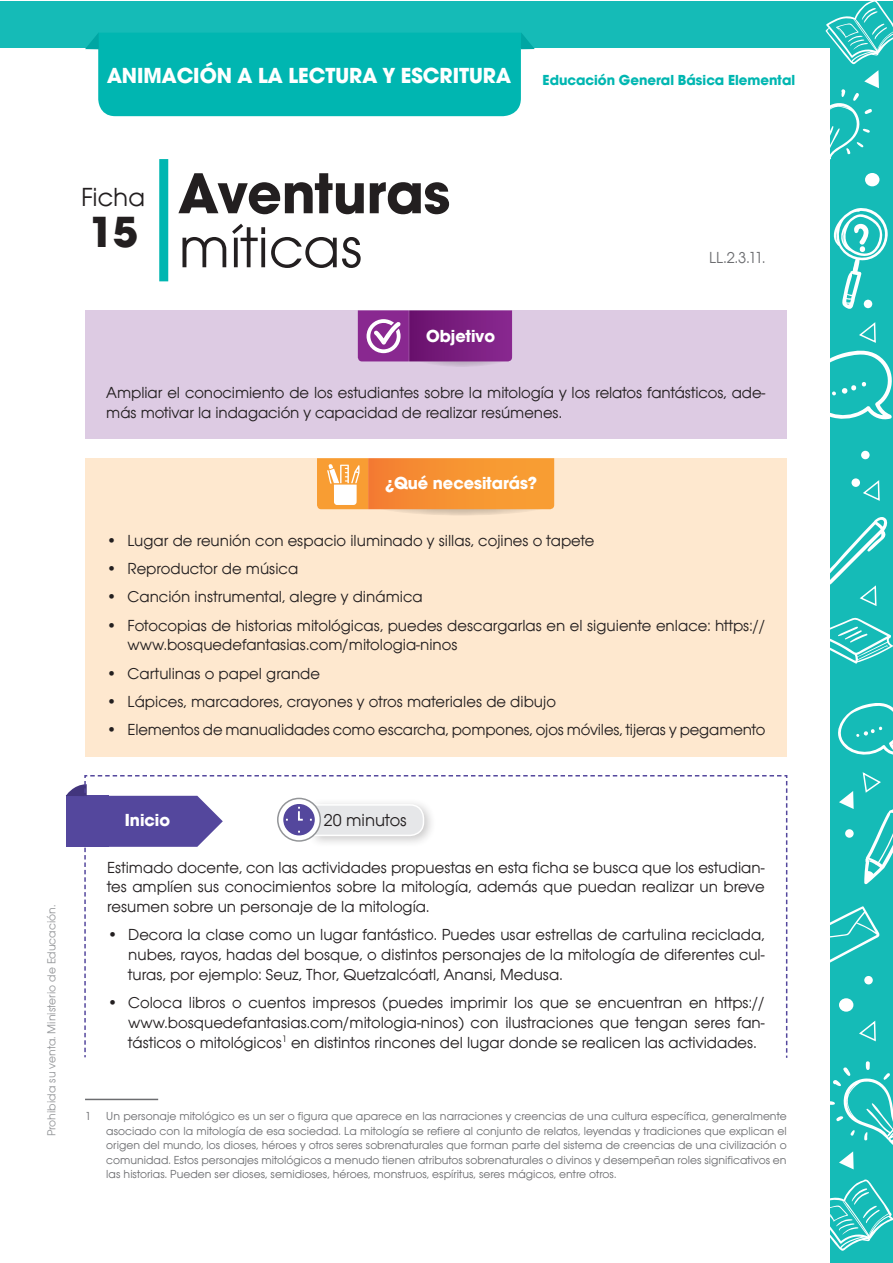
<style>
.page{position:relative;width:893px;height:1263px;background:#fff}
.page>*{position:absolute;margin:0;border:0;box-sizing:border-box;transform-origin:0 0}
.titulo{font:700 60px/54px "Avant Garde Gothic Itc T";color:#231f20}
.t1{font:700 45px "Avant Garde Gothic Itc T";color:#231f20}
.t2{font:27px "Avant Garde Gothic Itc T";color:#231f20}
.t3{font:700 22.5px "Avant Garde Gothic Itc T";color:#fff}
.t4{font:700 18px "Avant Garde Gothic Itc T";color:#fff}
.t5{font:18px "Avant Garde Gothic Itc T";color:#231f20}
.texto{font:16.5px/19.8px "Avant Garde Gothic Itc T";color:#231f20;text-align:justify}
.t6{font:16.5px "Avant Garde Gothic Itc T";color:#6c6d70}
.t7{font:700 15px "Avant Garde Gothic Itc T";color:#00b6b1}
.pie{font:12px/14.4px "Avant Garde Gothic Itc T";color:#6c6d70;text-align:justify}
.t8{font:12px "Avant Garde Gothic Itc T";color:#939598}
.s1{font-weight:400}
</style>
<div class="page">
<div style="left:0;top:1px;width:893px;height:1262px;background:#15bbb7"></div>
<div style="left:0;top:49px;width:829px;height:1214px;background:#fff"></div>
<div style="left:85px;top:33px;width:450px;height:83px;background:#00b6b1"></div>
<svg style="left:829px;top:906px;width:51px;height:60px"></svg>
<svg style="left:864px;top:809px;width:29px;height:75px"></svg>
<svg style="left:829px;top:618px;width:64px;height:46px"></svg>
<svg style="left:838px;top:703px;width:55px;height:52px"></svg>
<svg style="left:829px;top:1179px;width:64px;height:72px"></svg>
<svg style="left:829px;top:206px;width:59px;height:105px"></svg>
<div style="left:865px;top:173px;width:14px;height:13px;background:#fff;border-radius:50%"></div>
<div style="left:839px;top:998px;width:14px;height:14px;background:#fff;border-radius:50%"></div>
<div style="left:864px;top:300px;width:8px;height:8px;background:#fff;border-radius:50%"></div>
<div style="left:864px;top:976px;width:9px;height:8px;background:#fff;border-radius:50%"></div>
<div style="left:845px;top:829px;width:9px;height:9px;background:#fff;border-radius:50%"></div>
<div style="left:851px;top:478px;width:9px;height:9px;background:#fff;border-radius:50%"></div>
<div style="left:861px;top:451px;width:9px;height:8px;background:#fff;border-radius:50%"></div>
<svg style="left:806px;top:1px;width:87px;height:169px"></svg>
<svg style="left:839px;top:791px;width:15px;height:18px"></svg>
<svg style="left:862px;top:772px;width:19px;height:21px"></svg>
<svg style="left:829px;top:515px;width:59px;height:92px"></svg>
<svg style="left:829px;top:321px;width:63px;height:102px"></svg>
<svg style="left:829px;top:1060px;width:64px;height:109px"></svg>
<svg style="left:863px;top:480px;width:17px;height:21px"></svg>
<svg style="left:859px;top:1020px;width:17px;height:22px"></svg>
<div style="left:159px;top:159px;width:9px;height:122px;background:#00b6b1"></div>
<div style="left:85px;top:311px;width:702px;height:128px;background:#ddcbe3"></div>
<div style="left:85px;top:458px;width:702px;height:299px;background:#fee8cf"></div>
<svg style="left:410px;top:342px;width:104px;height:25px"></svg>
<svg style="left:358px;top:310px;width:154px;height:51px;background:#86308c"></svg>
<svg style="left:368px;top:490px;width:187px;height:26px"></svg>
<svg style="left:317px;top:458px;width:237px;height:51px;background:#f79a3f"></svg>
<hr style="left:85px;top:1099px;width:73px;height:1px;background:#6c6d70">
<svg style="left:66px;top:784px;width:18px;height:63px"></svg>
<svg style="left:84px;top:775px;width:704px;height:283px"></svg>
<h3 class="t3" style="left:107px;top:62px;width:405px">ANIMACIÓN A LA LECTURA Y ESCRITURA</h3>
<p class="t7" style="left:543px;top:71px;width:254px">Educación General Básica Elemental</p>
<p class="t2" style="left:81px;top:181px;width:66px">Ficha</p>
<p class="t1" style="left:88px;top:204px;width:51px">15</p>
<p class="titulo" style="left:179px;top:165px;width:273px">Aventuras <span class="s1">míticas</span></p>
<p class="t4" style="left:426px;top:325px;width:70px">Objetivo</p>
<p class="t6" style="left:709px;top:248px;width:58px">LL.2.3.11.</p>
<p class="texto" style="left:106px;top:382px;width:661px">Ampliar el conocimiento de los estudiantes sobre la mitología y los relatos fantásticos, ade&shy;más motivar la indagación y capacidad de realizar resúmenes.</p>
<p class="t4" style="left:385px;top:472px;width:154px">¿Qué necesitarás?</p>
<p class="texto" style="left:106px;top:530px;width:490px">• Lugar de reunión con espacio iluminado y sillas, cojines o tapete</p>
<p class="texto" style="left:106px;top:558px;width:193px">• Reproductor de música</p>
<p class="texto" style="left:106px;top:587px;width:318px">• Canción instrumental, alegre y dinámica</p>
<p class="texto" style="left:128px;top:615px;width:639px;text-indent:-21px">• Fotocopias de historias mitológicas, puedes descargarlas en el siguiente enlace: https:// www.bosquedefantasias.com/mitologia-ninos</p>
<p class="texto" style="left:106px;top:663px;width:215px">• Cartulinas o papel grande</p>
<p class="texto" style="left:106px;top:691px;width:451px">• Lápices, marcadores, crayones y otros materiales de dibujo</p>
<p class="texto" style="left:106px;top:720px;width:661px">• Elementos de manualidades como escarcha, pompones, ojos móviles, tijeras y pegamento</p>
<p class="t8" style="left:45px;top:1136px;width:233px;rotate:-90deg">Prohibida su venta. Ministerio de Educación.</p>
<p class="t4" style="left:125px;top:809px;width:47px">Inicio</p>
<p class="t5" style="left:324px;top:810px;width:85px">20 minutos</p>
<p class="texto" style="left:107px;top:857px;width:659px">Estimado docente, con las actividades propuestas en esta ficha se busca que los estudian&shy;tes amplíen sus conocimientos sobre la mitología, además que puedan realizar un breve resumen sobre un personaje de la mitología.</p>
<p class="texto" style="left:128px;top:925px;width:638px;text-indent:-21px">• Decora la clase como un lugar fantástico. Puedes usar estrellas de cartulina reciclada, nubes, rayos, hadas del bosque, o distintos personajes de la mitología de diferentes cul&shy;turas, por ejemplo: Seuz, Thor, Quetzalcóatl, Anansi, Medusa.</p>
<p class="texto" style="left:128px;top:993px;width:638px;text-indent:-21px">• Coloca libros o cuentos impresos (puedes imprimir los que se encuentran en https:// www.bosquedefantasias.com/mitologia-ninos) con ilustraciones que tengan seres fan&shy;tásticos o mitológicos<sup>1</sup> en distintos rincones del lugar donde se realicen las actividades.</p>
<p class="pie" style="left:85px;top:1109px;width:7px">1</p>
<p class="pie" style="left:106px;top:1109px;width:682px">Un personaje mitológico es un ser o figura que aparece en las narraciones y creencias de una cultura específica, generalmente asociado con la mitología de esa sociedad. La mitología se refiere al conjunto de relatos, leyendas y tradiciones que explican el origen del mundo, los dioses, héroes y otros seres sobrenaturales que forman parte del sistema de creencias de una civilización o comunidad. Estos personajes mitológicos a menudo tienen atributos sobrenaturales o divinos y desempeñan roles significativos en las historias. Pueden ser dioses, semidioses, héroes, monstruos, espíritus, seres mágicos, entre otros.</p>
</div>
